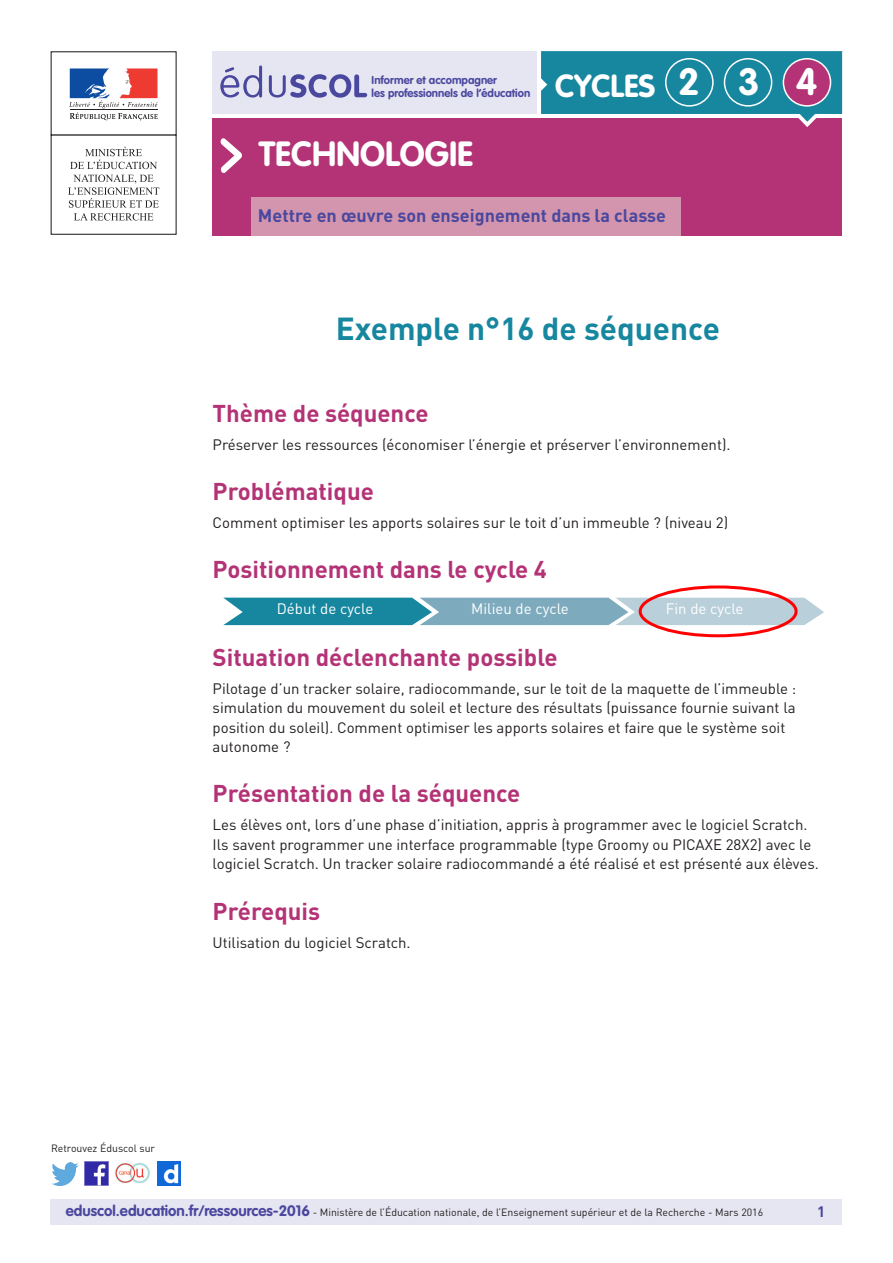
<style>
.page{position:relative;width:893px;height:1263px;background:#fff}
.page>*{position:absolute;margin:0;border:0;box-sizing:border-box;transform-origin:0 0}
.t1{font:700 37.5px "VAG Rounded Std";color:#fff}
._01_Nom_de_la_discip{font:700 34.5px "VAG Rounded Std";color:#fff}
._01_Titre_de_la_fich{font:700 31.5px "DIN Pro";color:#16879f}
.t2{font:700 31.5px "VAG Rounded Std";color:#fff}
._03_Titre_de_niveau{font:700 24px "DIN Pro";color:#b43376}
.t3{font:700 18px "DIN Pro";color:#4a489e}
._06_Texte_courant{font:15px/19.5px "DIN Pro";color:#231f20}
._06_Texte_courant-2{font:15px "DIN Pro";color:#fff}
.t4{font:700 15px "DIN Pro";color:#4a489e}
.t5{font:700 11.25px/13.5px "VAG Rounded Std";color:#4a489e}
.t6{font:10.5px "DIN Pro";color:#231f20}
.s1{font-family:"VAG Rounded Std";font-weight:700;font-size:15px;color:#4a489e}
</style>
<div class="page">
<div style="left:213px;top:118px;width:629px;height:118px;background:#b43376"></div>
<div style="left:251px;top:197px;width:430px;height:39px;background:#d395ae"></div>
<svg style="left:220px;top:138px;width:22px;height:35px"></svg>
<div style="left:213px;top:51px;width:324px;height:63px;background:#e6e5f2"></div>
<svg style="left:220px;top:65px;width:147px;height:33px"></svg>
<div style="left:51px;top:51px;width:126px;height:85px;border:1px solid #231f20"></div>
<svg style="left:69px;top:68px;width:89px;height:52px"></svg>
<hr style="left:70px;top:109px;width:87px;height:1px;background:#231f20">
<svg style="left:70px;top:147px;width:87px;height:22px"></svg>
<svg style="left:68px;top:175px;width:91px;height:46px"></svg>
<svg style="left:541px;top:51px;width:301px;height:76px"></svg>
<div style="left:665px;top:58px;width:49px;height:49px;border:2px solid #fff;border-radius:50%"></div>
<div style="left:724px;top:59px;width:48px;height:47px;background:#16879f;border-radius:50%"></div>
<div style="left:724px;top:58px;width:48px;height:49px;border:2px solid #fff;border-radius:50%"></div>
<div style="left:783px;top:59px;width:47px;height:47px;background:#b43376;border-radius:50%"></div>
<div style="left:783px;top:58px;width:48px;height:49px;border:2px solid #fff;border-radius:50%"></div>
<div style="left:50px;top:1199px;width:791px;height:26px;background:#e6e5f2"></div>
<img style="left:85px;top:1162px;width:23px;height:23px">
<img style="left:51px;top:1163px;width:28px;height:22px">
<img style="left:158px;top:1162px;width:22px;height:23px">
<img style="left:115px;top:1163px;width:35px;height:21px">
<svg style="left:223px;top:598px;width:601px;height:27px;background:#77adbe"></svg>
<div style="left:639px;top:585px;width:159px;height:52px;border:3px solid #f00;border-radius:50%"></div>
<p class="t5" style="left:372px;top:74px;width:160px">Informer et accompagner<br>les professionnels de l’éducation</p>
<p class="t2" style="left:555px;top:67px;width:102px">CYCLES</p>
<p class="t1" style="left:678px;top:60px;width:23px">2</p>
<p class="t1" style="left:738px;top:60px;width:23px">3</p>
<p class="t1" style="left:796px;top:60px;width:23px">4</p>
<p class="_01_Nom_de_la_discip" style="left:259px;top:133px;width:216px">TECHNOLOGIE</p>
<p class="t3" style="left:258px;top:204px;width:410px">Mettre en œuvre son enseignement dans la classe</p>
<p class="_01_Titre_de_la_fich" style="left:336px;top:308px;width:386px">Exemple n°16 de séquence</p>
<p class="_03_Titre_de_niveau" style="left:213px;top:398px;width:217px">Thème de séquence</p>
<p class="_06_Texte_courant" style="left:213px;top:435px;width:519px">Préserver les ressources (économiser l’énergie et préserver l’environnement).</p>
<p class="_03_Titre_de_niveau" style="left:213px;top:476px;width:163px">Problématique</p>
<p class="_06_Texte_courant" style="left:213px;top:513px;width:517px">Comment optimiser les apports solaires sur le toit d’un immeuble ? (niveau 2)</p>
<p class="_03_Titre_de_niveau" style="left:213px;top:554px;width:336px">Positionnement dans le cycle 4</p>
<p class="_06_Texte_courant-2" style="left:277px;top:599px;width:98px">Début de cycle</p>
<p class="_06_Texte_courant-2" style="left:471px;top:599px;width:99px">Milieu de cycle</p>
<p class="_06_Texte_courant-2" style="left:666px;top:599px;width:79px">Fin de cycle</p>
<p class="_03_Titre_de_niveau" style="left:213px;top:641px;width:347px">Situation déclenchante possible</p>
<p class="_06_Texte_courant" style="left:213px;top:678px;width:585px">Pilotage d’un tracker solaire, radiocommande, sur le toit de la maquette de l’immeuble : simulation du mouvement du soleil et lecture des résultats (puissance fournie suivant la position du soleil). Comment optimiser les apports solaires et faire que le système soit autonome ?</p>
<p class="_03_Titre_de_niveau" style="left:213px;top:778px;width:309px">Présentation de la séquence</p>
<p class="_06_Texte_courant" style="left:213px;top:815px;width:608px">Les élèves ont, lors d’une phase d’initiation, appris à programmer avec le logiciel Scratch.<br>Ils savent programmer une interface programmable (type Groomy ou PICAXE 28X2) avec le logiciel Scratch. Un tracker solaire radiocommandé a été réalisé et est présenté aux élèves.</p>
<p class="_03_Titre_de_niveau" style="left:213px;top:895px;width:109px">Prérequis</p>
<p class="_06_Texte_courant" style="left:213px;top:932px;width:200px">Utilisation du logiciel Scratch.</p>
<p class="t6" style="left:51px;top:1141px;width:106px">Retrouvez Éduscol sur</p>
<p class="t6" style="left:66px;top:1205px;width:699px"><span class="s1">eduscol.education.fr/ressources-2016</span> - Ministère de l’Éducation nationale, de l’Enseignement supérieur et de la Recherche - Mars 2016</p>
<p class="t4" style="left:817px;top:1201px;width:10px">1</p>
</div>
